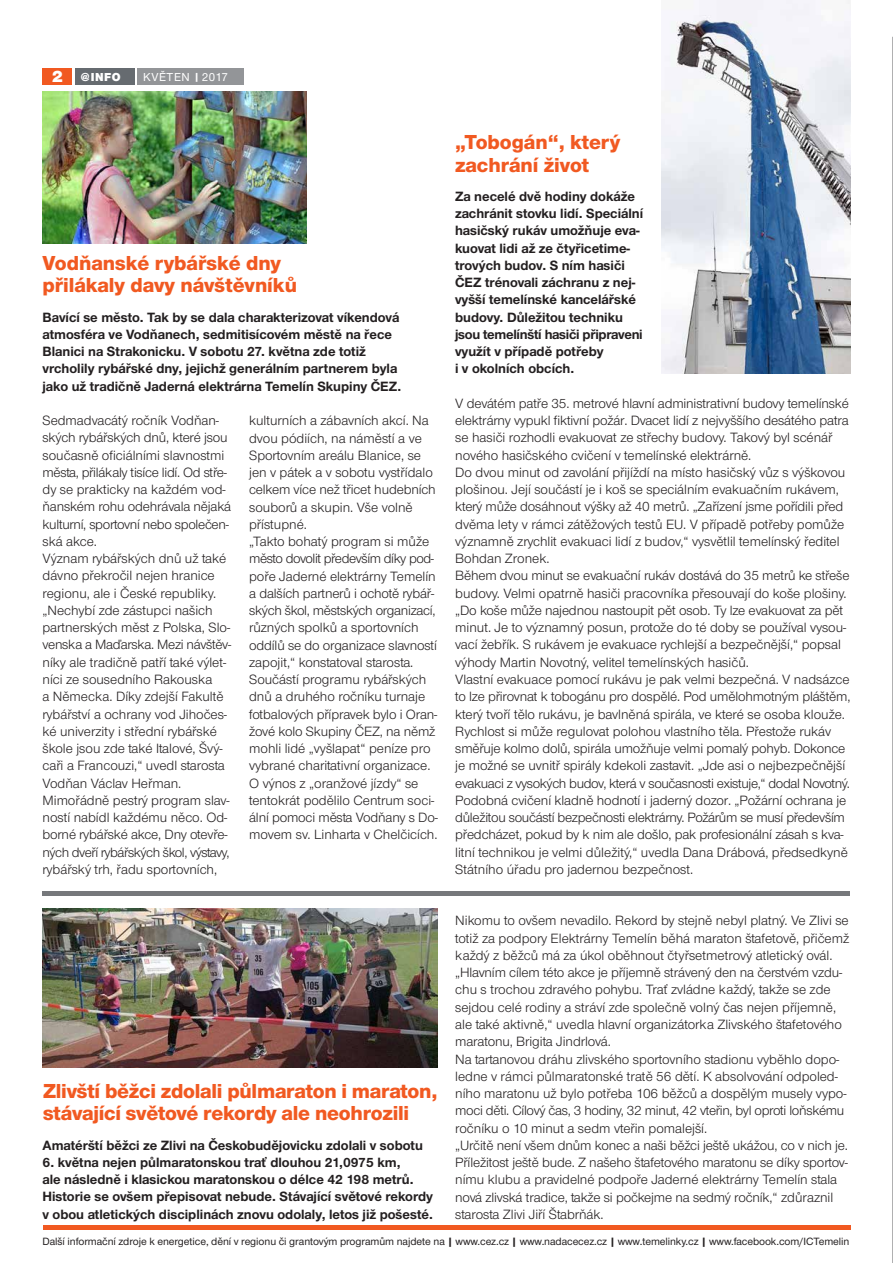
<style>
.page{position:relative;width:893px;height:1263px;background:#fff}
.page>*{position:absolute;margin:0;border:0;box-sizing:border-box;transform-origin:0 0}
.t1{font:800 21px/22.5px "Nimbus CEZOT";letter-spacing:-.01em;color:#f15921}
.t2{font:13.95px/17.2px "Nimbus CEZOT";color:#231f20}
.t3{font:700 13.95px/17.2px "Nimbus CEZOT";color:#231f20}
.t4{font:500 12px "Nimbus CEZOT";color:#fff}
.t5{font:900 12px "Nimbus CEZOT";color:#fff}
.t6{font:500 10.95px "Nimbus CEZOT";letter-spacing:-.005em;color:#231f20}
.s1{font-size:17.25px}
.s2{font-family:"Nimbus CEZ";font-weight:700;font-size:10.5px}
.s3{font-family:"Nimbus CEZ";font-weight:700}
</style>
<div class="page">
<hr style="left:892px;top:37px;width:1px;height:1226px;background:#636366">
<div style="left:43px;top:68px;width:29px;height:17px;background:#f15921"></div>
<div style="left:138px;top:68px;width:106px;height:17px;background:#939598"></div>
<div style="left:75px;top:68px;width:60px;height:17px;background:#666b70"></div>
<hr style="left:43px;top:1225px;width:807px;height:4px;background:#f15921">
<img style="left:43px;top:91px;width:263px;height:153px">
<img style="left:661px;top:0;width:189px;height:373px">
<hr style="left:43px;top:891px;width:807px;height:4px;background:#76787b">
<img style="left:43px;top:908px;width:395px;height:159px">
<p class="t5" style="left:52px;top:70px;width:70px"><span class="s1">2</span> @INFO</p>
<p class="t4" style="left:143px;top:70px;width:86px">KVĚTEN <span class="s2">|</span> 2017</p>
<h1 class="t1" style="left:43px;top:252px;width:256px">Vodňanské rybářské dny přilákaly davy návštěvníků</h1>
<p class="t3" style="left:43px;top:308px;width:360px">Bavící se město. Tak by se dala charakterizovat víkendová atmosféra ve Vodňanech, sedmitisícovém městě na řece Blanici na Strakonicku. V sobotu 27. května zde totiž vrcholily rybářské dny, jejichž generálním partnerem byla jako už tradičně Jaderná elektrárna Temelín Skupiny ČEZ.</p>
<p class="t2" style="left:43px;top:412px;width:190px">Sedmadvacátý ročník Vodňan&shy;ských rybářských dnů, které jsou současně oficiálními slavnostmi města, přilákaly tisíce lidí. Od stře&shy;dy se prakticky na každém vod&shy;ňanském rohu odehrávala nějaká kulturní, sportovní nebo společen&shy;ská akce.<br>Význam rybářských dnů už také dávno překročil nejen hranice regionu, ale i České republiky. „Nechybí zde zástupci našich partnerských měst z Polska, Slo&shy;venska a Maďarska. Mezi návštěv&shy;níky ale tradičně patří také výlet&shy;níci ze sousedního Rakouska<br>a Německa. Díky zdejší Fakultě rybářství a ochrany vod Jihočes&shy;ké univerzity i střední rybářské škole jsou zde také Italové, Švý&shy;caři a Francouzi,“ uvedl starosta<br>Vodňan Václav Heřman.<br>Mimořádně pestrý program slav&shy;ností nabídl každému něco. Od&shy;borné rybářské akce, Dny otevře&shy;ných dveří rybářských škol, výstavy, rybářský trh, řadu sportovních,</p>
<p class="t2" style="left:249px;top:412px;width:190px">kulturních a zábavních akcí. Na dvou pódiích, na náměstí a ve<br>Sportovním areálu Blanice, se jen v pátek a v sobotu vystřídalo celkem více než třicet hudebních souborů a skupin. Vše volně přístupné.<br>„Takto bohatý program si může město dovolit především díky pod&shy;poře Jaderné elektrárny Temelín a dalších partnerů i ochotě rybář&shy;ských škol, městských organizací, různých spolků a sportovních oddílů se do organizace slavností zapojit,“ konstatoval starosta.<br>Součástí programu rybářských dnů a druhého ročníku turnaje fotbalových přípravek bylo i Oran&shy;žové kolo Skupiny ČEZ, na němž mohli lidé „vyšlapat“ peníze pro vybrané charitativní organizace.<br>O výnos z „oranžové jízdy“ se tentokrát podělilo Centrum soci&shy;ální pomoci města Vodňany s Do&shy;movem sv. Linharta v Chelčicích.</p>
<h1 class="t1" style="left:43px;top:1080px;width:396px">Zlivští běžci zdolali půlmaraton i maraton, stávající světové rekordy ale neohrozili</h1>
<p class="t3" style="left:43px;top:1136px;width:382px">Amatérští běžci ze Zlivi na Českobudějovicku zdolali v sobotu</p>
<p class="t3" style="left:43px;top:1153px;width:392px">6. května nejen půlmaratonskou trať dlouhou 21,0975 km,<br>ale následně i klasickou maratonskou o délce 42 198 metrů.<br>Historie se ovšem přepisovat nebude. Stávající světové rekordy v obou atletických disciplinách znovu odolaly, letos již pošesté.</p>
<h1 class="t1" style="left:455px;top:131px;width:167px">„Tobogán“, který zachrání život</h1>
<p class="t3" style="left:455px;top:187px;width:190px">Za necelé dvě hodiny dokáže zachránit stovku lidí. Speciální hasičský rukáv umožňuje eva&shy;kuovat lidi až ze čtyřicetime&shy;trových budov. S ním hasiči<br>ČEZ trénovali záchranu z nej&shy;vyšší temelínské kancelářské budovy. Důležitou techniku jsou temelínští hasiči připraveni využít v případě potřeby<br>i v okolních obcích.</p>
<p class="t2" style="left:455px;top:395px;width:397px">V devátém patře 35. metrové hlavní administrativní budovy temelínské elektrárny vypukl fiktivní požár. Dvacet lidí z nejvyššího desátého patra se hasiči rozhodli evakuovat ze střechy budovy. Takový byl scénář nového hasičského cvičení v temelínské elektrárně.<br>Do dvou minut od zavolání přijíždí na místo hasičský vůz s výškovou plošinou. Její součástí je i koš se speciálním evakuačním rukávem, který může dosáhnout výšky až 40 metrů. „Zařízení jsme pořídili před dvěma lety v rámci zátěžových testů EU. V případě potřeby pomůže významně zrychlit evakuaci lidí z budov,“ vysvětlil temelínský ředitel Bohdan Zronek.<br>Během dvou minut se evakuační rukáv dostává do 35 metrů ke střeše budovy. Velmi opatrně hasiči pracovníka přesouvají do koše plošiny. „Do koše může najednou nastoupit pět osob. Ty lze evakuovat za pět minut. Je to významný posun, protože do té doby se používal vysou&shy;vací žebřík. S rukávem je evakuace rychlejší a bezpečnější,“ popsal výhody Martin Novotný, velitel temelínských hasičů.<br>Vlastní evakuace pomocí rukávu je pak velmi bezpečná. V nadsázce to lze přirovnat k tobogánu pro dospělé. Pod umělohmotným pláštěm, který tvoří tělo rukávu, je bavlněná spirála, ve které se osoba klouže.<br>Rychlost si může regulovat polohou vlastního těla. Přestože rukáv směřuje kolmo dolů, spirála umožňuje velmi pomalý pohyb. Dokonce je možné se uvnitř spirály kdekoli zastavit. „Jde asi o nejbezpečnější evakuaci z vysokých budov, která v současnosti existuje,“ dodal Novotný.<br>Podobná cvičení kladně hodnotí i jaderný dozor. „Požární ochrana je důležitou součástí bezpečnosti elektrárny. Požárům se musí především předcházet, pokud by k nim ale došlo, pak profesionální zásah s kva&shy;litní technikou je velmi důležitý,“ uvedla Dana Drábová, předsedkyně Státního úřadu pro jadernou bezpečnost.</p>
<p class="t2" style="left:455px;top:912px;width:395px">Nikomu to ovšem nevadilo. Rekord by stejně nebyl platný. Ve Zlivi se totiž za podpory Elektrárny Temelín běhá maraton štafetově, přičemž každý z běžců má za úkol oběhnout čtyřsetmetrový atletický ovál. „Hlavním cílem této akce je příjemně strávený den na čerstvém vzdu&shy;chu s trochou zdravého pohybu. Trať zvládne každý, takže se zde sejdou celé rodiny a stráví zde společně volný čas nejen příjemně, ale také aktivně,“ uvedla hlavní organizátorka Zlivského štafetového maratonu, Brigita Jindrlová.<br>Na tartanovou dráhu zlivského sportovního stadionu vyběhlo dopo&shy;ledne v rámci půlmaratonské tratě 56 dětí. K absolvování odpoled&shy;ního maratonu už bylo potřeba 106 běžců a dospělým musely vypo&shy;moci děti. Cílový čas, 3 hodiny, 32 minut, 42 vteřin, byl oproti loňskému ročníku o 10 minut a sedm vteřin pomalejší.<br>„Určitě není všem dnům konec a naši běžci ještě ukážou, co v nich je.<br>Příležitost ještě bude. Z našeho štafetového maratonu se díky sportov&shy;nímu klubu a pravidelné podpoře Jaderné elektrárny Temelín stala nová zlivská tradice, takže si počkejme na sedmý ročník,“ zdůraznil starosta Zlivi Jiří Štabrňák.</p>
<p class="t6" style="left:43px;top:1235px;width:808px">Další informační zdroje k energetice, dění v regionu či grantovým programům najdete na <span class="s3">|</span> www.cez.cz <span class="s3">|</span> www.nadacecez.cz <span class="s3">|</span> www.temelinky.cz <span class="s3">|</span> www.facebook.com/ICTemelin</p>
</div>
